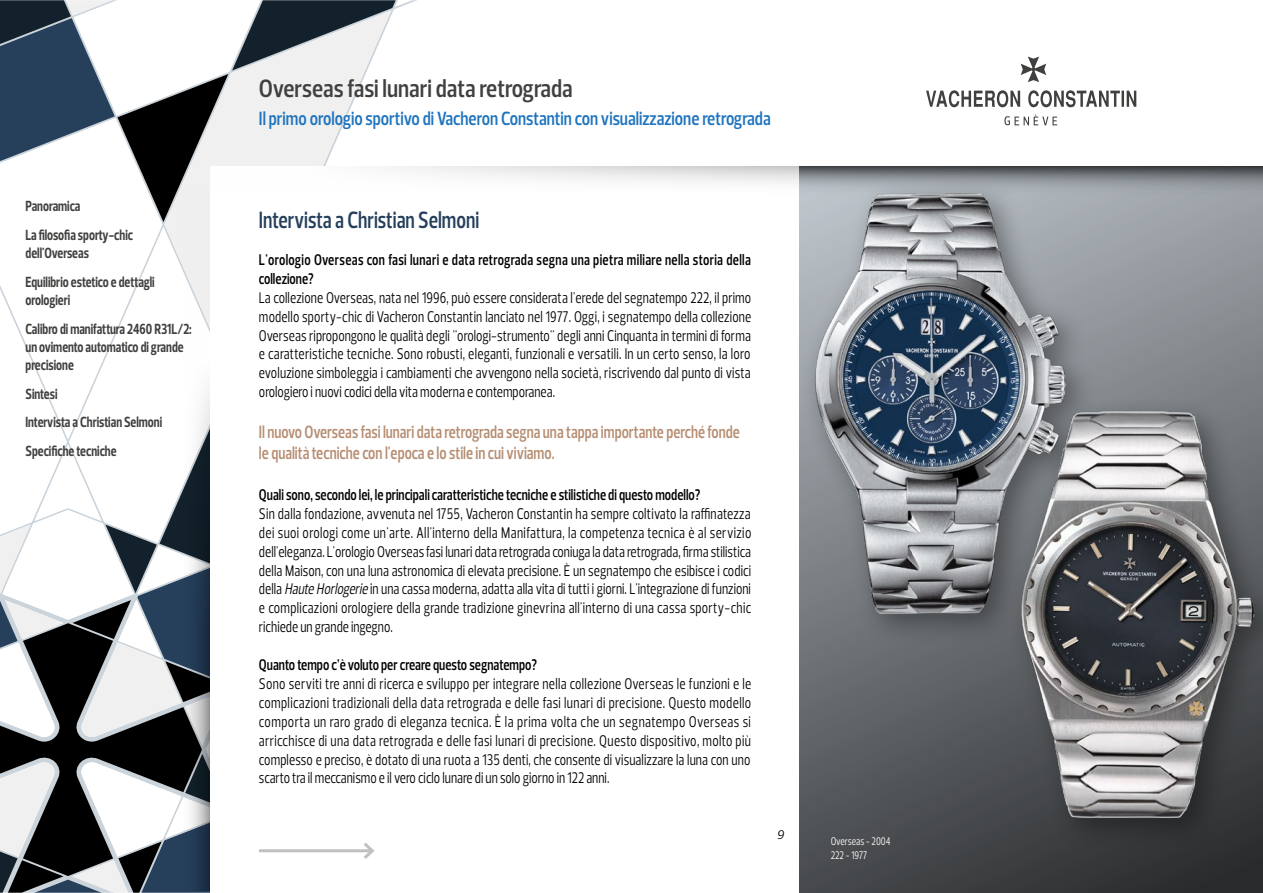
<style>
.page{position:relative;width:1263px;height:893px;background:#fff}
.page>*{position:absolute;margin:0;border:0;box-sizing:border-box;transform-origin:0 0}
.t1{font:600 25.5px "Prelo Condensed";color:#40403f}
.t2{font:600 24px "Prelo Condensed";color:#26405c;scale:.9 1}
.t3{font:600 19.5px "Prelo Condensed";color:#1f74be;scale:.96 1}
.t4{font:600 18px/21.6px "Prelo Condensed";color:#b68d72;scale:.9 1}
.t5{font:15.75px/18.9px "Prelo Condensed";color:#000;text-align:justify;scale:.9 1}
.t6{font:600 15.75px "Prelo Condensed";color:#000;scale:.9 1}
.t7{font:600 15.75px/18.9px "Prelo Condensed";letter-spacing:.025em;color:#000;scale:.9 1}
.t8{font:700 15px/28.8px "Prelo Condensed";color:#40403f;scale:.9 1}
.t9{font:italic 12.75px "Prelo";color:#000}
.t10{font:11.25px "Prelo Condensed";color:#fff;scale:.9 1}
.s1{font-style:italic}
</style>
<div class="page">
<svg style="left:0;top:745px;width:163px;height:9px"></svg>
<svg style="left:0;top:754px;width:210px;height:139px"></svg>
<svg style="left:0;top:289px;width:163px;height:456px"></svg>
<svg style="left:0;top:0;width:396px;height:222px"></svg>
<svg style="left:926px;top:57px;width:210px;height:68px"></svg>
<svg style="left:163px;top:190px;width:47px;height:701px"></svg>
<div style="left:210px;top:166px;width:1052px;height:727px;background:#fff"></div>
<svg style="left:385px;top:166px;width:385px;height:17px"></svg>
<hr style="left:259px;top:849px;width:113px;height:3px;background:#bfc0c2">
<svg style="left:360px;top:843px;width:15px;height:16px"></svg>
<svg style="left:799px;top:214px;width:464px;height:679px;background:#626669"></svg>
<svg style="left:1110px;top:166px;width:153px;height:48px;background:#8a9095"></svg>
<img style="left:770px;top:166px;width:340px;height:485px">
<img style="left:977px;top:387px;width:286px;height:462px">
<p class="t8" style="left:26px;top:192px;width:121px">Panoramica<br>La filosofia sporty-chic</p>
<p class="t8" style="left:26px;top:239px;width:145px">dell'Overseas<br>Equilibrio estetico e dettagli</p>
<p class="t8" style="left:26px;top:286px;width:186px">orologieri<br>Calibro di manifattura 2460 R31L/2:</p>
<p class="t8" style="left:26px;top:338px;width:177px;line-height:18px">un ovimento automatico di grande precisione</p>
<p class="t8" style="left:26px;top:379px;width:153px">Sintesi<br>Intervista a Christian Selmoni<br>Specifiche tecniche</p>
<h1 class="t1" style="left:259px;top:72px;width:315px">Overseas fasi lunari data retrograda</h1>
<p class="t3" style="left:259px;top:107px;width:535px">Il primo orologio sportivo di Vacheron Constantin con visualizzazione retrograda</p>
<p class="t2" style="left:259px;top:205px;width:246px">Intervista a Christian Selmoni</p>
<p class="t7" style="left:259px;top:250px;width:548px">L'orologio Overseas con fasi lunari e data retrograda segna una pietra miliare nella storia della collezione?</p>
<p class="t5" style="left:259px;top:288px;width:549px">La collezione Overseas, nata nel 1996, può essere considerata l'erede del segnatempo 222, il primo modello sporty-chic di Vacheron Constantin lanciato nel 1977. Oggi, i segnatempo della collezione Overseas ripropongono le qualità degli "orologi-strumento" degli anni Cinquanta in termini di forma e caratteristiche tecniche. Sono robusti, eleganti, funzionali e versatili. In un certo senso, la loro evoluzione simboleggia i cambiamenti che avvengono nella società, riscrivendo dal punto di vista orologiero i nuovi codici della vita moderna e contemporanea.</p>
<p class="t4" style="left:259px;top:421px;width:536px">Il nuovo Overseas fasi lunari data retrograda segna una tappa importante perché fonde le qualità tecniche con l'epoca e lo stile in cui viviamo.</p>
<p class="t6" style="left:259px;top:485px;width:492px">Quali sono, secondo lei, le principali caratteristiche tecniche e stilistiche di questo modello?</p>
<p class="t5" style="left:259px;top:504px;width:549px">Sin dalla fondazione, avvenuta nel 1755, Vacheron Constantin ha sempre coltivato la raffinatezza dei suoi orologi come un'arte. All'interno della Manifattura, la competenza tecnica è al servizio dell'eleganza. L'orologio Overseas fasi lunari data retrograda coniuga la data retrograda, firma stilistica della Maison, con una luna astronomica di elevata precisione. È un segnatempo che esibisce i codici della <span class="s1">HauteHorlogerie</span>in una cassa moderna, adatta alla vita di tutti i giorni. L'integrazione di funzioni e complicazioni orologiere della grande tradizione ginevrina all'interno di una cassa sporty-chic richiede un grande ingegno.</p>
<p class="t6" style="left:259px;top:655px;width:310px">Quanto tempo c’è voluto per creare questo segnatempo?</p>
<p class="t5" style="left:259px;top:674px;width:548px">Sono serviti tre anni di ricerca e sviluppo per integrare nella collezione Overseas le funzioni e le complicazioni tradizionali della data retrograda e delle fasi lunari di precisione. Questo modello comporta un raro grado di eleganza tecnica. È la prima volta che un segnatempo Overseas si arricchisce di una data retrograda e delle fasi lunari di precisione. Questo dispositivo, molto più complesso e preciso, è dotato di una ruota a 135 denti, che consente di visualizzare la luna con uno scarto tra il meccanismo e il vero ciclo lunare di un solo giorno in 122 anni.</p>
<p class="t9" style="left:777px;top:826px;width:9px">9</p>
<p class="t10" style="left:831px;top:835px;width:68px">Overseas - 2004</p>
<p class="t10" style="left:831px;top:848px;width:42px">222 - 1977</p>
</div>
